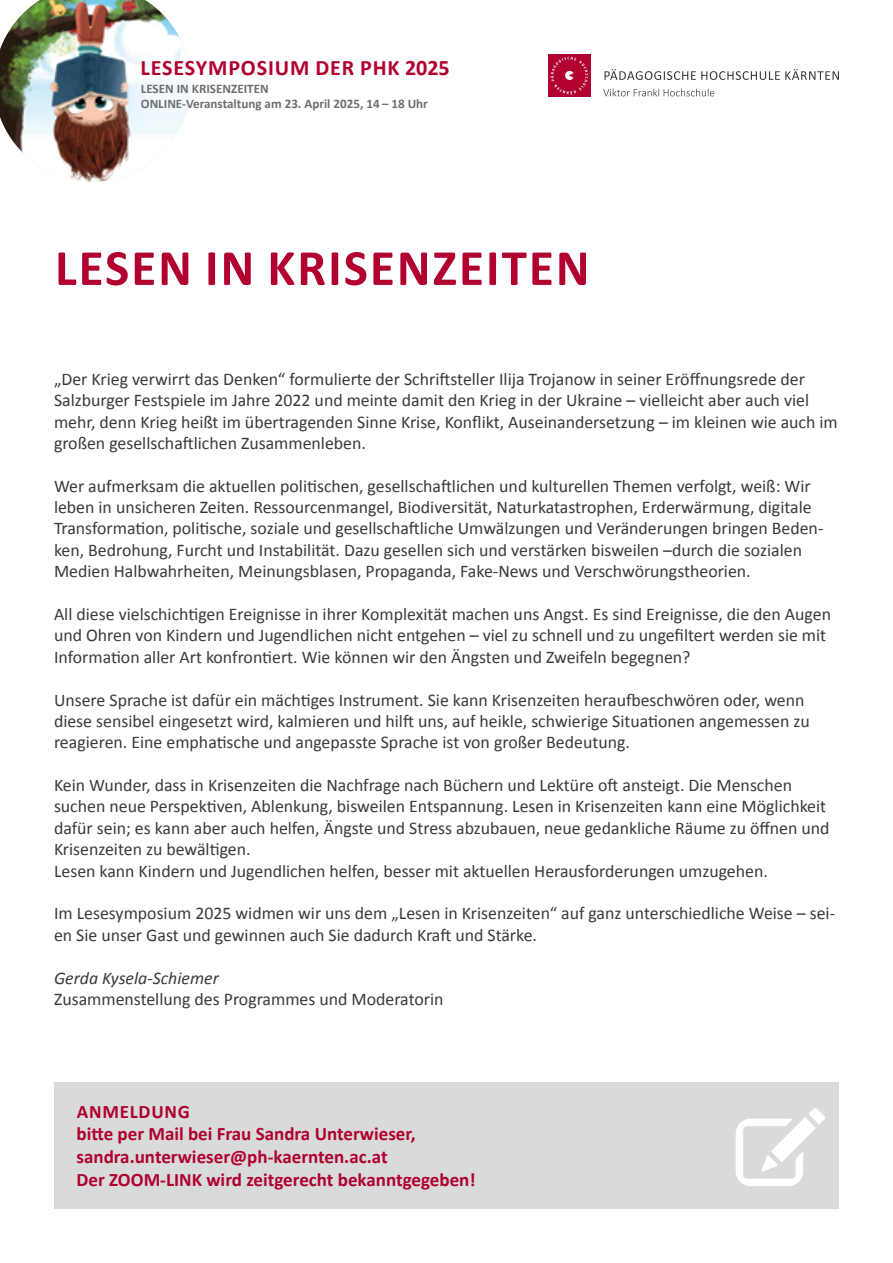
<style>
.page{position:relative;width:893px;height:1263px;background:#fff}
.page>*{position:absolute;margin:0;border:0;box-sizing:border-box;transform-origin:0 0}
.t1{font:700 51.15px "Calibri";letter-spacing:.04em;color:#b10030}
.t2{font:700 22.05px "Calibri";letter-spacing:.04em;color:#b10030}
.t3{font:700 19.05px/22.8px "Calibri";color:#b10030}
.t4{font:17.85px/21.5px "Calibri";color:#3a3a39}
.t5{font:italic 17.85px "Calibri";color:#3a3a39}
.t6{font:700 13.05px/15.1px "Calibri";color:#6e6e6e}
</style>
<div class="page">
<svg style="left:603px;top:89px;width:111px;height:7px"></svg>
<svg style="left:604px;top:69px;width:235px;height:11px"></svg>
<div style="left:548px;top:54px;width:42px;height:43px;background:#b10030"></div>
<svg style="left:550px;top:57px;width:38px;height:38px"></svg>
<img style="left:0;top:0;width:169px;height:182px">
<div style="left:101px;top:21px;width:387px;height:129px;background:#fff"></div>
<div style="left:54px;top:1083px;width:785px;height:126px;background:#d9dada"></div>
<svg style="left:736px;top:1108px;width:89px;height:78px"></svg>
<p class="t2" style="left:141px;top:54px;width:311px">LESESYMPOSIUM DER PHK 2025</p>
<p class="t6" style="left:141px;top:81px;width:289px">LESEN IN KRISENZEITEN<br>ONLINE-Veranstaltung am 23. April 2025, 14 – 18 Uhr</p>
<h1 class="t1" style="left:55px;top:235px;width:536px">LESEN IN KRISENZEITEN</h1>
<p class="t4" style="left:54px;top:368px;width:785px">„Der Krieg verwirrt das Denken“ formulierte der Schriftsteller Ilija Trojanow in seiner Eröffnungsrede der Salzburger Festspiele im Jahre 2022 und meinte damit den Krieg in der Ukraine – vielleicht aber auch viel mehr, denn Krieg heißt im übertragenden Sinne Krise, Konflikt, Auseinandersetzung – im kleinen wie auch im großen gesellschaftlichen Zusammenleben.</p>
<p class="t4" style="left:54px;top:475px;width:771px">Wer aufmerksam die aktuellen politischen, gesellschaftlichen und kulturellen Themen verfolgt, weiß: Wir leben in unsicheren Zeiten. Ressourcenmangel, Biodiversität, Naturkatastrophen, Erderwärmung, digitale Transformation, politische, soziale und gesellschaftliche Umwälzungen und Veränderungen bringen Beden&shy;ken, Bedrohung, Furcht und Instabilität. Dazu gesellen sich und verstärken bisweilen –durch die sozialen Medien Halbwahrheiten, Meinungsblasen, Propaganda, Fake-News und Verschwörungstheorien.</p>
<p class="t4" style="left:54px;top:603px;width:778px">All diese vielschichtigen Ereignisse in ihrer Komplexität machen uns Angst. Es sind Ereignisse, die den Augen und Ohren von Kindern und Jugendlichen nicht entgehen – viel zu schnell und zu ungefiltert werden sie mit<br>Information aller Art konfrontiert. Wie können wir den Ängsten und Zweifeln begegnen?</p>
<p class="t4" style="left:54px;top:689px;width:757px">Unsere Sprache ist dafür ein mächtiges Instrument. Sie kann Krisenzeiten heraufbeschwören oder, wenn diese sensibel eingesetzt wird, kalmieren und hilft uns, auf heikle, schwierige Situationen angemessen zu reagieren. Eine emphatische und angepasste Sprache ist von großer Bedeutung.</p>
<p class="t4" style="left:54px;top:774px;width:777px">Kein Wunder, dass in Krisenzeiten die Nachfrage nach Büchern und Lektüre oft ansteigt. Die Menschen suchen neue Perspektiven, Ablenkung, bisweilen Entspannung. Lesen in Krisenzeiten kann eine Möglichkeit dafür sein; es kann aber auch helfen, Ängste und Stress abzubauen, neue gedankliche Räume zu öffnen und Krisenzeiten zu bewältigen.<br>Lesen kann Kindern und Jugendlichen helfen, besser mit aktuellen Herausforderungen umzugehen.</p>
<p class="t4" style="left:54px;top:903px;width:783px">Im Lesesymposium 2025 widmen wir uns dem „Lesen in Krisenzeiten“ auf ganz unterschiedliche Weise – sei&shy;en Sie unser Gast und gewinnen auch Sie dadurch Kraft und Stärke.</p>
<p class="t5" style="left:54px;top:965px;width:166px">Gerda Kysela-Schiemer</p>
<p class="t4" style="left:54px;top:988px;width:391px">Zusammenstellung des Programmes und Moderatorin</p>
<p class="t3" style="left:77px;top:1100px;width:401px">ANMELDUNG<br>bitte per Mail bei Frau Sandra Unterwieser, sandra.unterwieser@ph-kaernten.ac.at<br>Der ZOOM-LINK wird zeitgerecht bekanntgegeben!</p>
</div>
